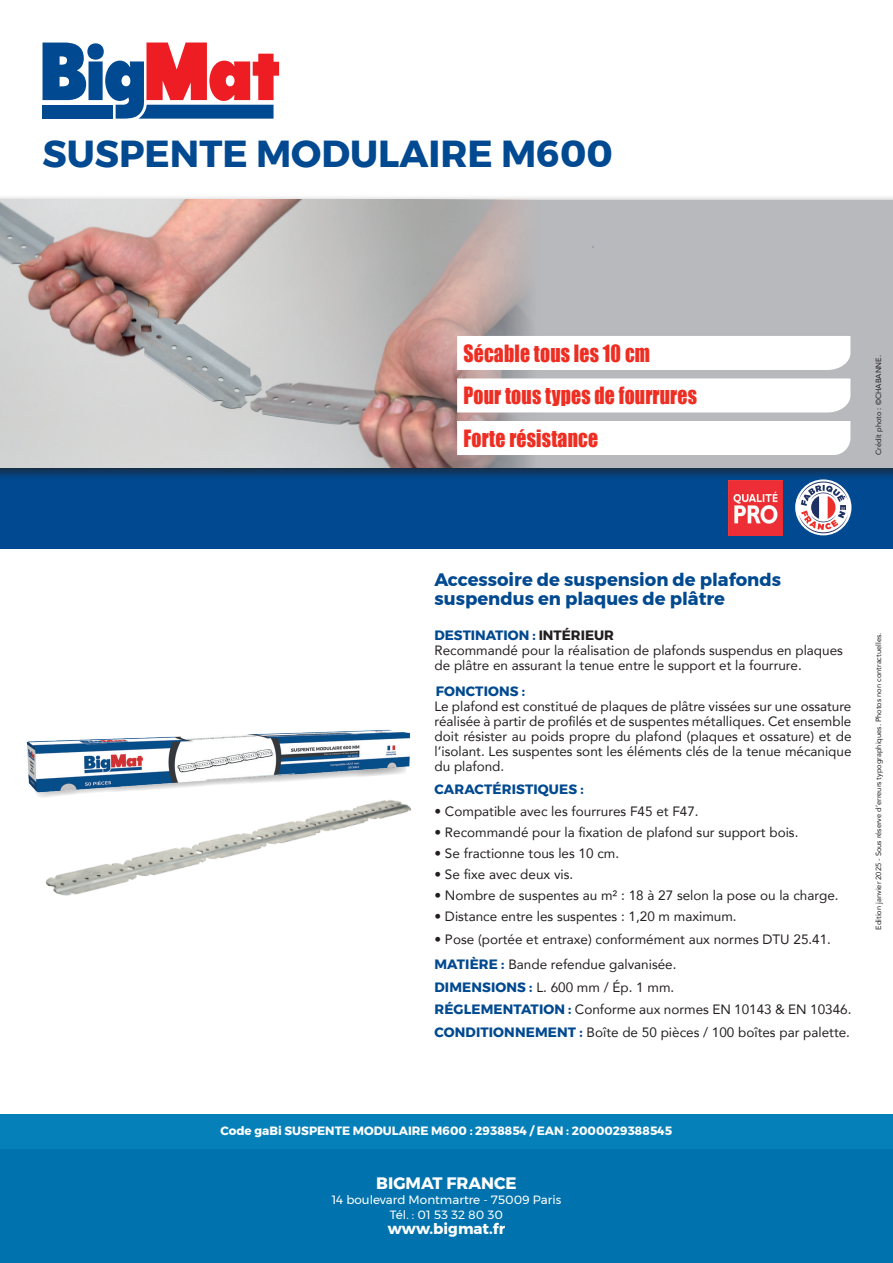
<style>
.page{position:relative;width:893px;height:1263px;background:#fff}
.page>*{position:absolute;margin:0;border:0;box-sizing:border-box;transform-origin:0 0}
.t1{font:700 37.5px "Montserrat";color:#014990}
.t2{font:21.9px/42.5px "Impact";letter-spacing:.01em;color:#ee2e22;scale:.9 1}
.t3{font:700 18px/19.5px "Montserrat";color:#014990}
.t4{font:700 16.5px "Montserrat";color:#fff}
.t5{font:700 15px "Montserrat";color:#fff}
.t6{font:13.5px/15px "Avenir";color:#231f20}
.t7{font:700 13.5px "Montserrat";letter-spacing:.01em;color:#014990}
.t8{font:700 12px "Montserrat";color:#fff}
.t9{font:12px/15px "Montserrat";color:#fff;text-align:center}
.t10{font:7.5px "Avenir";color:#231f20}
.s1{color:#231f20}
.s2{font-family:"Montserrat";font-weight:700;color:#014990}
</style>
<div class="page">
<div style="left:0;top:468px;width:893px;height:81px;background:#014990"></div>
<div style="left:0;top:195px;width:893px;height:286px;background:#231f20;opacity:.75"></div>
<div style="left:0;top:200px;width:893px;height:268px;background:#b8b9bc"></div>
<img style="left:0;top:200px;width:543px;height:268px">
<svg style="left:43px;top:43px;width:236px;height:76px"></svg>
<div style="left:457px;top:336px;width:393px;height:34px;background:#fff"></div>
<div style="left:457px;top:378px;width:393px;height:34px;background:#fff"></div>
<div style="left:457px;top:421px;width:393px;height:34px;background:#fff"></div>
<svg style="left:795px;top:479px;width:56px;height:56px"></svg>
<svg style="left:799px;top:481px;width:49px;height:52px;background:#b6acbd"></svg>
<div style="left:0;top:1148px;width:893px;height:115px;background:#0073ae"></div>
<img style="left:728px;top:481px;width:55px;height:54px">
<img style="left:26px;top:729px;width:384px;height:61px">
<div style="left:0;top:1114px;width:893px;height:34px;background:#0580b8"></div>
<img style="left:35px;top:766px;width:377px;height:130px">
<h1 class="t1" style="left:43px;top:124px;width:572px">SUSPENTE MODULAIRE M600</h1>
<h2 class="t2" style="left:463px;top:331px;width:261px">Sécable tous les 10 cm<br>Pour tous types de fourrures<br>Forte résistance</h2>
<p class="t10" style="left:873px;top:455px;width:101px;rotate:-90deg">Crédit photo : ©CHABANNE.</p>
<h3 class="t3" style="left:434px;top:569px;width:348px">Accessoire de suspension de plafonds suspendus en plaques de plâtre</h3>
<p class="t7" style="left:434px;top:624px;width:181px">DESTINATION : <span class="s1">INTÉRIEUR</span></p>
<p class="t6" style="left:434px;top:642px;width:410px">Recommandé pour la réalisation de plafonds suspendus en plaques de plâtre en assurant la tenue entre le support et la fourrure.</p>
<p class="t7" style="left:436px;top:681px;width:91px">FONCTIONS :</p>
<p class="t6" style="left:434px;top:699px;width:419px;text-align:justify">Le plafond est constitué de plaques de plâtre vissées sur une ossature réalisée à partir de profilés et de suspentes métalliques. Cet ensemble doit résister au poids propre du plafond (plaques et ossature) et de l’isolant. Les suspentes sont les éléments clés de la tenue mécanique du plafond.</p>
<p class="t7" style="left:434px;top:778px;width:151px">CARACTÉRISTIQUES :</p>
<p class="t6" style="left:434px;top:804px;width:266px">• Compatible avec les fourrures F45 et F47.</p>
<p class="t6" style="left:434px;top:825px;width:365px">• Recommandé pour la fixation de plafond sur support bois.</p>
<p class="t6" style="left:434px;top:846px;width:186px">• Se fractionne tous les 10 cm.</p>
<p class="t6" style="left:434px;top:867px;width:140px">• Se fixe avec deux vis.</p>
<p class="t6" style="left:434px;top:888px;width:406px">• Nombre de suspentes au m² : 18 à 27 selon la pose ou la charge.</p>
<p class="t6" style="left:434px;top:909px;width:304px">• Distance entre les suspentes : 1,20 m maximum.</p>
<p class="t6" style="left:434px;top:926px;width:398px;line-height:25.5px">• Pose (portée et entraxe) conformément aux normes DTU 25.41.<br><span class="s2">MATIÈRE :</span> Bande refendue galvanisée.</p>
<p class="t6" style="left:434px;top:976px;width:418px;line-height:22.5px"><span class="s2">DIMENSIONS :</span> L. 600 mm / Ép. 1 mm.<br><span class="s2">RÉGLEMENTATION :</span> Conforme aux normes EN 10143 &amp; EN 10346.<br><span class="s2">CONDITIONNEMENT :</span> Boîte de 50 pièces / 100 boîtes par palette.</p>
<p class="t10" style="left:873px;top:930px;width:299px;rotate:-90deg">Edition janvier 2025 - Sous réserve d’erreurs typographiques. Photos non contractuelles.</p>
<p class="t8" style="left:221px;top:1121px;width:453px">Code gaBi SUSPENTE MODULAIRE M600 : 2938854 / EAN : 2000029388545</p>
<p class="t4" style="left:376px;top:1170px;width:142px">BIGMAT FRANCE</p>
<p class="t9" style="left:332px;top:1192px;width:231px">14 boulevard Montmartre - 75009 Paris<br>Tél. : 01 53 32 80 30</p>
<p class="t5" style="left:388px;top:1216px;width:119px">www.bigmat.fr</p>
</div>
